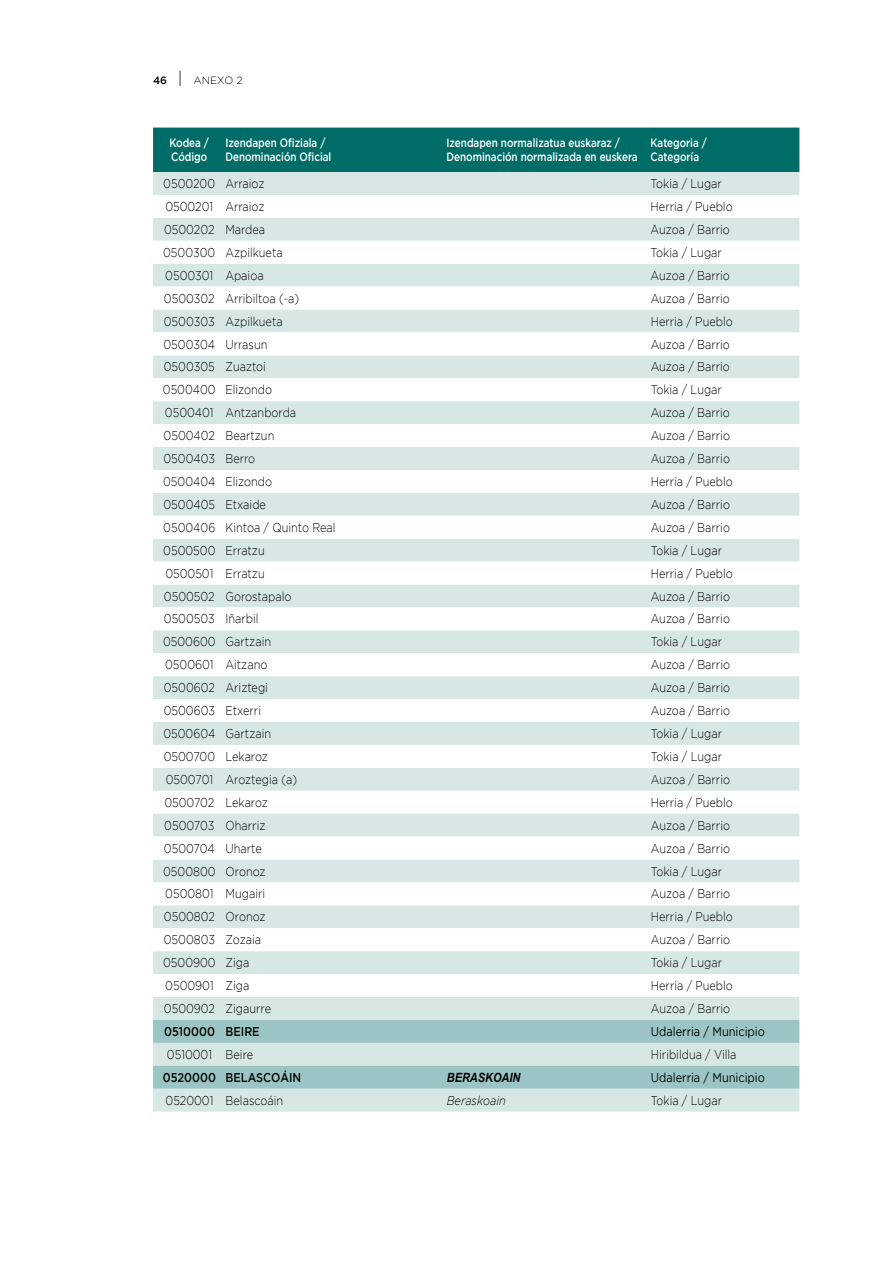
<style>
.page{position:relative;width:893px;height:1263px;background:#fff}
.page>*{position:absolute;margin:0;border:0;box-sizing:border-box;transform-origin:0 0}
.t1{font:300 12.75px "Gotham";color:#000;scale:.86 1}
.t2{font:12.75px "Gotham";color:#000;scale:.86 1}
.t3{font:500 12.75px "Gotham";color:#000;scale:.86 1}
.t4{font:italic 700 12.75px "Arial";color:#000;scale:.86 1}
.t5{font:italic 300 12.75px "Gotham";color:#000;scale:.86 1}
.t6{font:500 12px/14.4px "Gotham";color:#fff;scale:.82 1}
.t7{font:300 10.5px "Gotham";color:#000}
.s1{font-weight:500}
.s2{font-size:16.5px}
</style>
<div class="page">
<div style="left:153px;top:128px;width:646px;height:44px;background:#006c67"></div>
<div style="left:153px;top:172px;width:646px;height:939px;background:#d7e7e6"></div>
<svg style="left:153px;top:195px;width:646px;height:802px"></svg>
<svg style="left:153px;top:1020px;width:646px;height:69px;background:#afd0cf"></svg>
<p class="t7" style="left:153px;top:75px;width:49px"><span class="s1">46</span> <span class="s2">|</span> ane</p>
<p class="t7" style="left:217px;top:75px;width:27px">xo 2</p>
<p class="t6" style="left:169px;top:135px;width:50px">Kodea /<br>Código</p>
<p class="t6" style="left:225px;top:135px;width:131px">Izendapen Ofiziala /<br>Denominación Oficial</p>
<p class="t6" style="left:446px;top:135px;width:235px">Izendapen normalizatua euskaraz /<br>Denominación normalizada en euskera</p>
<p class="t6" style="left:651px;top:135px;width:70px">Kategoria /<br>Categoría</p>
<p class="t1" style="left:163px;top:177px;width:119px">0500200 Arraioz</p>
<p class="t1" style="left:651px;top:177px;width:84px">Tokia / Lugar</p>
<p class="t1" style="left:165px;top:200px;width:117px">0500201 Arraioz</p>
<p class="t1" style="left:651px;top:200px;width:97px">Herria / Pueblo</p>
<p class="t1" style="left:164px;top:222px;width:119px">0500202 Mardea</p>
<p class="t1" style="left:651px;top:222px;width:94px">Auzoa / Barrio</p>
<p class="t1" style="left:163px;top:245px;width:140px">0500300 Azpilkueta</p>
<p class="t1" style="left:651px;top:245px;width:84px">Tokia / Lugar</p>
<p class="t1" style="left:165px;top:268px;width:116px">0500301 Apaioa</p>
<p class="t1" style="left:651px;top:268px;width:94px">Auzoa / Barrio</p>
<p class="t1" style="left:164px;top:291px;width:159px">0500302 Arribiltoa (-a)</p>
<p class="t1" style="left:651px;top:291px;width:94px">Auzoa / Barrio</p>
<p class="t1" style="left:164px;top:314px;width:140px">0500303 Azpilkueta</p>
<p class="t1" style="left:651px;top:314px;width:97px">Herria / Pueblo</p>
<p class="t1" style="left:163px;top:337px;width:122px">0500304 Urrasun</p>
<p class="t1" style="left:651px;top:337px;width:94px">Auzoa / Barrio</p>
<p class="t1" style="left:164px;top:360px;width:120px">0500305 Zuaztoi</p>
<p class="t1" style="left:651px;top:360px;width:94px">Auzoa / Barrio</p>
<p class="t1" style="left:163px;top:383px;width:129px">0500400 Elizondo</p>
<p class="t1" style="left:651px;top:383px;width:84px">Tokia / Lugar</p>
<p class="t1" style="left:165px;top:406px;width:154px">0500401 Antzanborda</p>
<p class="t1" style="left:651px;top:406px;width:94px">Auzoa / Barrio</p>
<p class="t1" style="left:164px;top:429px;width:130px">0500402 Beartzun</p>
<p class="t1" style="left:651px;top:429px;width:94px">Auzoa / Barrio</p>
<p class="t1" style="left:164px;top:452px;width:108px">0500403 Berro</p>
<p class="t1" style="left:651px;top:452px;width:94px">Auzoa / Barrio</p>
<p class="t1" style="left:163px;top:474px;width:128px">0500404 Elizondo</p>
<p class="t1" style="left:651px;top:474px;width:97px">Herria / Pueblo</p>
<p class="t1" style="left:164px;top:497px;width:121px">0500405 Etxaide</p>
<p class="t1" style="left:651px;top:497px;width:94px">Auzoa / Barrio</p>
<p class="t1" style="left:163px;top:520px;width:202px">0500406 Kintoa / Quinto Real</p>
<p class="t1" style="left:651px;top:520px;width:94px">Auzoa / Barrio</p>
<p class="t1" style="left:163px;top:543px;width:120px">0500500 Erratzu</p>
<p class="t1" style="left:651px;top:543px;width:84px">Tokia / Lugar</p>
<p class="t1" style="left:165px;top:566px;width:117px">0500501 Erratzu</p>
<p class="t1" style="left:651px;top:566px;width:97px">Herria / Pueblo</p>
<p class="t1" style="left:164px;top:589px;width:150px">0500502 Gorostapalo</p>
<p class="t1" style="left:651px;top:589px;width:94px">Auzoa / Barrio</p>
<p class="t1" style="left:164px;top:612px;width:112px">0500503 Iñarbil</p>
<p class="t1" style="left:651px;top:612px;width:94px">Auzoa / Barrio</p>
<p class="t1" style="left:163px;top:635px;width:127px">0500600 Gartzain</p>
<p class="t1" style="left:651px;top:635px;width:84px">Tokia / Lugar</p>
<p class="t1" style="left:165px;top:658px;width:120px">0500601 Aitzano</p>
<p class="t1" style="left:651px;top:658px;width:94px">Auzoa / Barrio</p>
<p class="t1" style="left:164px;top:681px;width:123px">0500602 Ariztegi</p>
<p class="t1" style="left:651px;top:681px;width:94px">Auzoa / Barrio</p>
<p class="t1" style="left:164px;top:704px;width:115px">0500603 Etxerri</p>
<p class="t1" style="left:651px;top:704px;width:94px">Auzoa / Barrio</p>
<p class="t1" style="left:163px;top:727px;width:127px">0500604 Gartzain</p>
<p class="t1" style="left:651px;top:727px;width:84px">Tokia / Lugar</p>
<p class="t1" style="left:164px;top:749px;width:123px">0500700 Lekaroz</p>
<p class="t1" style="left:651px;top:749px;width:84px">Tokia / Lugar</p>
<p class="t1" style="left:166px;top:772px;width:154px">0500701 Aroztegia (a)</p>
<p class="t1" style="left:651px;top:772px;width:94px">Auzoa / Barrio</p>
<p class="t1" style="left:164px;top:795px;width:122px">0500702 Lekaroz</p>
<p class="t1" style="left:651px;top:795px;width:97px">Herria / Pueblo</p>
<p class="t1" style="left:164px;top:818px;width:119px">0500703 Oharriz</p>
<p class="t1" style="left:651px;top:818px;width:94px">Auzoa / Barrio</p>
<p class="t1" style="left:164px;top:841px;width:115px">0500704 Uharte</p>
<p class="t1" style="left:651px;top:841px;width:94px">Auzoa / Barrio</p>
<p class="t1" style="left:163px;top:864px;width:121px">0500800 Oronoz</p>
<p class="t1" style="left:651px;top:864px;width:84px">Tokia / Lugar</p>
<p class="t1" style="left:165px;top:887px;width:118px">0500801 Mugairi</p>
<p class="t1" style="left:651px;top:887px;width:94px">Auzoa / Barrio</p>
<p class="t1" style="left:164px;top:910px;width:120px">0500802 Oronoz</p>
<p class="t1" style="left:651px;top:910px;width:97px">Herria / Pueblo</p>
<p class="t1" style="left:164px;top:933px;width:115px">0500803 Zozaia</p>
<p class="t1" style="left:651px;top:933px;width:94px">Auzoa / Barrio</p>
<p class="t1" style="left:163px;top:956px;width:102px">0500900 Ziga</p>
<p class="t1" style="left:651px;top:956px;width:84px">Tokia / Lugar</p>
<p class="t1" style="left:165px;top:979px;width:99px">0500901 Ziga</p>
<p class="t1" style="left:651px;top:979px;width:97px">Herria / Pueblo</p>
<p class="t1" style="left:164px;top:1001px;width:126px">0500902 Zigaurre</p>
<p class="t1" style="left:651px;top:1001px;width:94px">Auzoa / Barrio</p>
<p class="t3" style="left:164px;top:1024px;width:113px">0510000 BEIRE</p>
<p class="t2" style="left:651px;top:1024px;width:134px">Udalerria / Municipio</p>
<p class="t1" style="left:167px;top:1047px;width:102px">0510001 Beire</p>
<p class="t1" style="left:651px;top:1047px;width:101px">Hiribildua / Villa</p>
<p class="t3" style="left:163px;top:1070px;width:162px">0520000 BELASCOÁIN</p>
<p class="t4" style="left:447px;top:1070px;width:87px">BERASKOAIN</p>
<p class="t2" style="left:651px;top:1070px;width:134px">Udalerria / Municipio</p>
<p class="t1" style="left:166px;top:1093px;width:138px">0520001 Belascoáin</p>
<p class="t5" style="left:447px;top:1093px;width:70px">Beraskoain</p>
<p class="t1" style="left:651px;top:1093px;width:84px">Tokia / Lugar</p>
</div>
